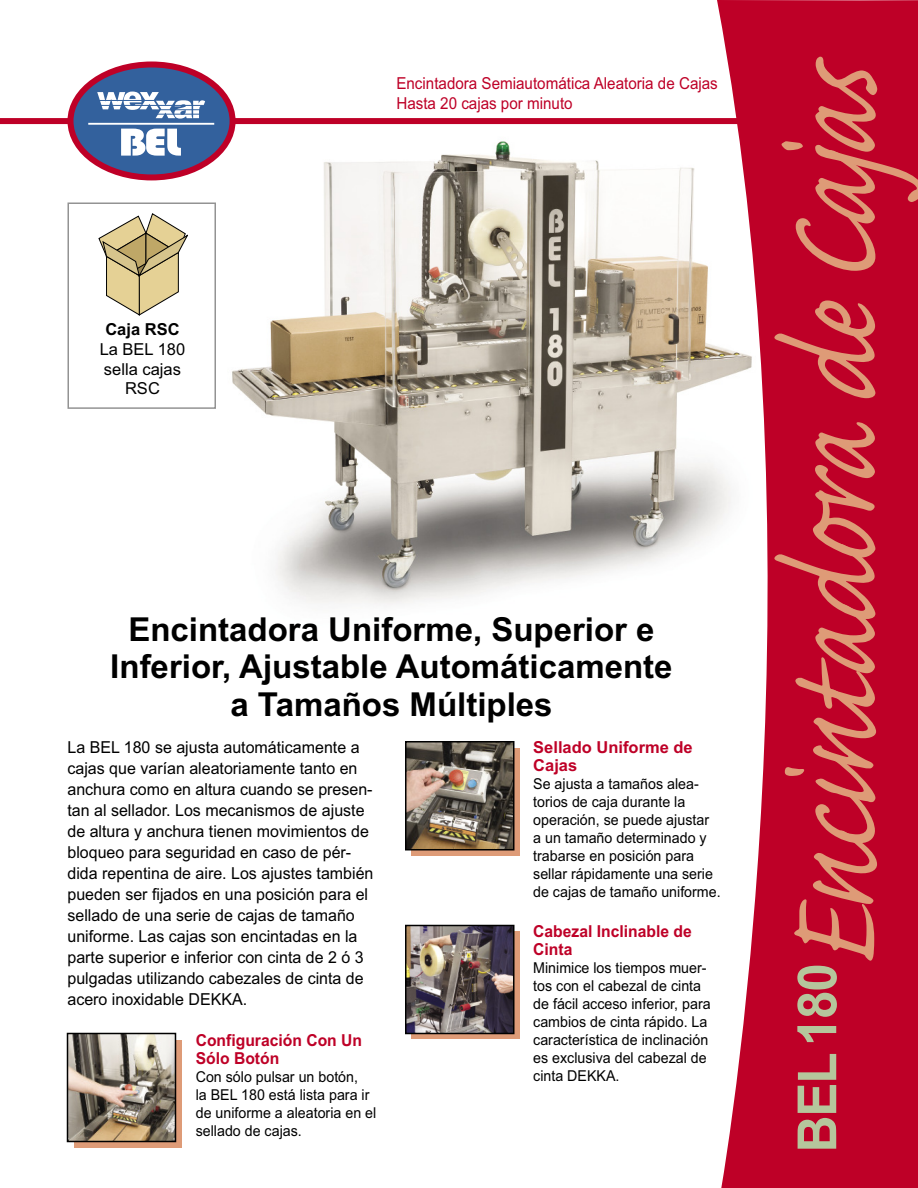
<style>
.page{position:relative;width:918px;height:1188px;background:#fff}
.page>*{position:absolute;margin:0;border:0;box-sizing:border-box;transform-origin:0 0}
.t1{font:165px "Caflisch Script Pro";color:#de9b77;scale:.9 1}
.t2{font:700 54px "Arial";letter-spacing:-.025em;color:#b5c69c;scale:.95 1}
.t3{font:700 33px/37.5px "Arial";color:#000;text-align:center}
.t4{font:16.5px/21px "Arial";color:#000;text-align:center}
.t5{font:16.5px/19.8px "Arial";color:#be0027;scale:.92 1}
.t6{font:700 16.5px/18px "Arial";color:#be0027;scale:.95 1}
.t7{font:700 16.5px/18px "Arial";color:#be0027}
.t8{font:700 16.5px "Arial";color:#000}
.t9{font:15px/18px "Arial";color:#000;scale:.95 1}
</style>
<div class="page">
<img style="left:217px;top:135px;width:500px;height:470px">
<svg style="left:717px;top:0;width:201px;height:1188px;fill:#be0027"></svg>
<div style="left:233px;top:118px;width:509px;height:6px;background:#be0027"></div>
<div style="left:0;top:118px;width:71px;height:6px;background:#be0027"></div>
<div style="left:71px;top:64px;width:162px;height:113px;background:#33619d;border-radius:50%"></div>
<div style="left:68px;top:61px;width:168px;height:119px;border:6px solid #be0027;border-radius:50%"></div>
<svg style="left:121px;top:129px;width:60px;height:27px"></svg>
<hr style="left:88px;top:123px;width:126px;height:2px;background:#fff">
<svg style="left:97px;top:92px;width:108px;height:27px"></svg>
<hr style="left:96px;top:100px;width:59px;height:1px;background:#33619d">
<hr style="left:94px;top:105px;width:113px;height:1px;background:#33619d">
<hr style="left:160px;top:109px;width:44px;height:1px;background:#33619d">
<hr style="left:152px;top:114px;width:52px;height:1px;background:#33619d">
<div style="left:68px;top:203px;width:148px;height:206px;border:1px solid #939393"></div>
<svg style="left:99px;top:213px;width:89px;height:102px"></svg>
<div style="left:412px;top:932px;width:108px;height:108px;background:#de9b77"></div>
<img style="left:407px;top:927px;width:106px;height:105px">
<div style="left:405px;top:925px;width:110px;height:109px;border:1px solid #000"></div>
<svg style="left:74px;top:1040px;width:108px;height:108px"></svg>
<img style="left:69px;top:1035px;width:105px;height:105px">
<div style="left:67px;top:1033px;width:109px;height:109px;border:1px solid #000"></div>
<div style="left:412px;top:748px;width:108px;height:108px;background:#de9b77"></div>
<img style="left:407px;top:743px;width:106px;height:105px">
<div style="left:405px;top:741px;width:110px;height:109px;border:1px solid #000"></div>
<p class="t8" style="left:105px;top:323px;width:76px">Caja RSC</p>
<p class="t4" style="left:100px;top:341px;width:87px;line-height:19.8px">La BEL 180 sella cajas<br>RSC</p>
<p class="t5" style="left:396px;top:75px;width:351px">Encintadora Semiautomática Aleatoria de Cajas<br>Hasta 20 cajas por minuto</p>
<h3 class="t3" style="left:110px;top:613px;width:564px">Encintadora Uniforme, Superior e<br>Inferior, Ajustable Automáticamente a Tamaños Múltiples</h3>
<p class="t4" style="left:67px;top:738px;width:308px;text-align:left">La BEL 180 se ajusta automáticamente a cajas que varían aleatoriamente tanto en anchura como en altura cuando se presen&shy;tan al sellador. Los mecanismos de ajuste de altura y anchura tienen movimientos de bloqueo para seguridad en caso de pér&shy;dida repentina de aire. Los ajustes también pueden ser fijados en una posición para el sellado de una serie de cajas de tamaño uniforme. Las cajas son encintadas en la parte superior e inferior con cinta de 2 ó 3 pulgadas utilizando cabezales de cinta de acero inoxidable DEKKA.</p>
<p class="t7" style="left:533px;top:740px;width:161px">Sellado Uniforme de<br>Cajas</p>
<p class="t9" style="left:533px;top:776px;width:199px">Se ajusta a tamaños alea&shy;torios de caja durante la operación, se puede ajustar a un tamaño determinado y trabarse en posición para sellar rápidamente una serie de cajas de tamaño uniforme.</p>
<p class="t6" style="left:533px;top:923px;width:168px">Cabezal Inclinable de<br>Cinta</p>
<p class="t9" style="left:533px;top:960px;width:188px">Minimice los tiempos muer&shy;tos con el cabezal de cinta de fácil acceso inferior, para cambios de cinta rápido. La característica de inclinación es exclusiva del cabezal de cinta DEKKA.</p>
<p class="t6" style="left:196px;top:1032px;width:177px">Configuración Con Un<br>Sólo Botón</p>
<p class="t9" style="left:196px;top:1069px;width:192px">Con sólo pulsar un botón,<br>la BEL 180 está lista para ir de uniforme a aleatoria en el sellado de cajas.</p>
<h1 class="t1" style="left:758px;top:969px;width:1016px;rotate:-90deg">Encintadora de Cajas</h1>
<h2 class="t2" style="left:797px;top:1152px;width:201px;rotate:-90deg">BEL180</h2>
</div>
